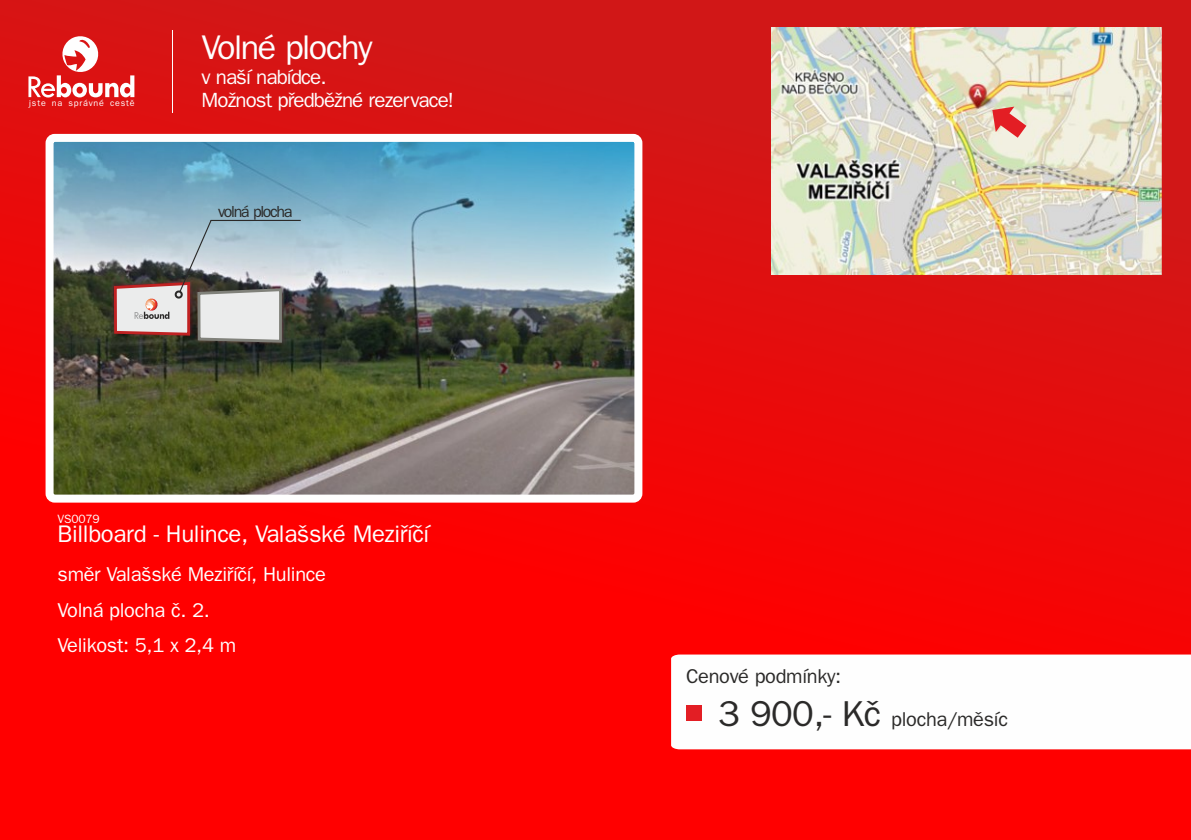
<style>
.page{position:relative;width:1191px;height:840px;background:#fff}
.page>*{position:absolute;margin:0;border:0;box-sizing:border-box;transform-origin:0 0}
.t1{font:34.2px "Frankfurt Gothic";letter-spacing:-.04em;color:#fefefe}
.t2{font:24px "Frankfurt Gothic";letter-spacing:-.015em;color:#fefefe}
.t3{font:20.6px/22.6px "Frankfurt Gothic";letter-spacing:-.04em;color:#fefefe}
.t4{font:20px/35.2px "Frankfurt Gothic";letter-spacing:-.015em;color:#fefefe}
.t5{font:20px/42.8px "Frankfurt Gothic";letter-spacing:-.015em;color:#2b2a29}
.t6{font:16px "Frankfurt Gothic";letter-spacing:-.085em;color:#2b2a29}
.t7{font:12px "Frankfurt Gothic";letter-spacing:-.015em;color:#fefefe}
.t8{font:8.8px "Frankfurt Gothic";letter-spacing:.09em;color:#fefefe}
.s1{font-size:36px}
</style>
<div class="page">
<div style="left:0;top:0;width:1191px;height:839px;background:linear-gradient(to bottom,#cf1919,#f00)"></div>
<svg style="left:28px;top:34px;width:106px;height:63px"></svg>
<hr style="left:172px;top:30px;width:1px;height:83px;background:#fefefe">
<svg style="left:671px;top:654px;width:520px;height:95px"></svg>
<div style="left:686px;top:704px;width:15px;height:16px;background:#e31e24"></div>
<img style="left:771px;top:27px;width:390px;height:248px">
<svg style="left:992px;top:107px;width:34px;height:31px"></svg>
<img style="left:55px;top:143px;width:578px;height:350px">
<div style="left:46px;top:134px;width:596px;height:368px;border:8px solid #fefefe;border-radius:5px"></div>
<svg style="left:112px;top:220px;width:189px;height:124px;background:#a9acae"></svg>
<p class="t8" style="left:29px;top:99px;width:107px">jste na správné cestě</p>
<h1 class="t1" style="left:201px;top:31px;width:172px">Volné plochy</h1>
<p class="t3" style="left:201px;top:66px;width:254px">v naší nabídce.<br>Možnost předběžné rezervace!</p>
<p class="t6" style="left:218px;top:204px;width:76px">volná plocha</p>
<p class="t7" style="left:58px;top:512px;width:44px">VS0079</p>
<p class="t2" style="left:58px;top:522px;width:373px">Billboard - Hulince, Valašské Meziříčí</p>
<p class="t4" style="left:58px;top:557px;width:270px">směr Valašské Meziříčí, Hulince<br>Volná plocha č. 2.<br>Velikost: 5,1 x 2,4 m</p>
<p class="t5" style="left:718px;top:654px;width:291px;text-indent:-32px">Cenové podmínky:<br><span class="s1">3 900,- Kč</span> plocha/měsíc</p>
</div>
